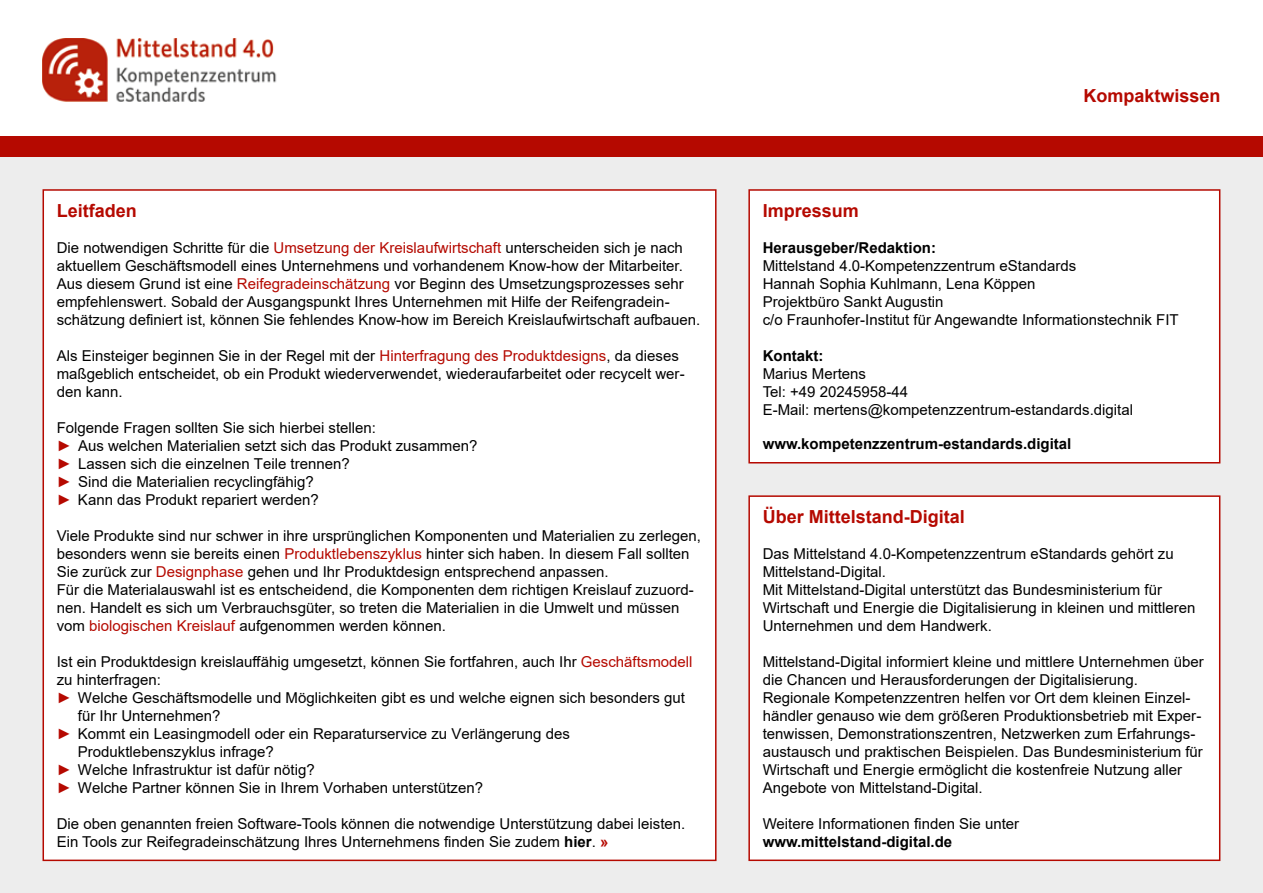
<style>
.page{position:relative;width:1263px;height:893px;background:#fff}
.page>*{position:absolute;margin:0;border:0;box-sizing:border-box;transform-origin:0 0}
.t1{font:700 18px "Arial";color:#b50900}
.t2{font:15px/18px "Arial";color:#000}
.t3{font:700 15px "Arial";color:#000}
.s1{color:#b50900}
.s2{font-weight:700}
.s3{font-weight:700;color:#b50900}
</style>
<div class="page">
<div style="left:0;top:136px;width:1263px;height:21px;background:#b50900"></div>
<div style="left:0;top:157px;width:1263px;height:736px;background:#ededed"></div>
<div style="left:749px;top:496px;width:471px;height:364px;background:#fff"></div>
<div style="left:748px;top:495px;width:472px;height:366px;border:2px solid #b50900"></div>
<div style="left:43px;top:190px;width:673px;height:670px;background:#fff"></div>
<div style="left:749px;top:190px;width:471px;height:273px;background:#fff"></div>
<div style="left:748px;top:189px;width:472px;height:274px;border:2px solid #b50900"></div>
<img style="left:43px;top:38px;width:234px;height:64px">
<p class="t1" style="left:57px;top:198px;width:82px">Leitfaden</p>
<p class="t2" style="left:57px;top:238px;width:645px">Die notwendigen Schritte für die <span class="s1">Umsetzung der Kreislaufwirtschaft</span> unterscheiden sich je nach aktuellem Geschäftsmodell eines Unternehmens und vorhandenem Know-how der Mitarbeiter.<br>Aus diesem Grund ist eine <span class="s1">Reifegradeinschätzung</span> vor Beginn des Umsetzungsprozesses sehr empfehlenswert. Sobald der Ausgangspunkt Ihres Unternehmen mit Hilfe der Reifengradein&shy;schätzung definiert ist, können Sie fehlendes Know-how im Bereich Kreislaufwirtschaft aufbauen.</p>
<p class="t2" style="left:57px;top:346px;width:629px">Als Einsteiger beginnen Sie in der Regel mit der <span class="s1">Hinterfragung des Produktdesigns</span>, da dieses maßgeblich entscheidet, ob ein Produkt wiederverwendet, wiederaufarbeitet oder recycelt wer&shy;den kann.</p>
<p class="t2" style="left:57px;top:418px;width:422px">Folgende Fragen sollten Sie sich hierbei stellen:<br><span class="s1">►</span> Aus welchen Materialien setzt sich das Produkt zusammen? <span class="s1">►</span> Lassen sich die einzelnen Teile trennen?<br><span class="s1">►</span> Sind die Materialien recyclingfähig?<br><span class="s1">►</span> Kann das Produkt repariert werden?</p>
<p class="t2" style="left:57px;top:526px;width:646px">Viele Produkte sind nur schwer in ihre ursprünglichen Komponenten und Materialien zu zerlegen, besonders wenn sie bereits einen <span class="s1">Produktlebenszyklus</span> hinter sich haben. In diesem Fall sollten Sie zurück zur <span class="s1">Designphase</span> gehen und Ihr Produktdesign entsprechend anpassen.<br>Für die Materialauswahl ist es entscheidend, die Komponenten dem richtigen Kreislauf zuzuord&shy;nen. Handelt es sich um Verbrauchsgüter, so treten die Materialien in die Umwelt und müssen vom <span class="s1">biologischen Kreislauf</span> aufgenommen werden können.</p>
<p class="t2" style="left:57px;top:652px;width:637px">Ist ein Produktdesign kreislauffähig umgesetzt, können Sie fortfahren, auch Ihr <span class="s1">Geschäftsmodell</span></p>
<p class="t2" style="left:57px;top:670px;width:106px">zu hinterfragen:</p>
<p class="t2" style="left:57px;top:688px;width:630px"><span class="s1">►</span> Welche Geschäftsmodelle und Möglichkeiten gibt es und welche eignen sich besonders gut</p>
<p class="t2" style="left:78px;top:706px;width:144px">für Ihr Unternehmen?</p>
<p class="t2" style="left:57px;top:724px;width:515px"><span class="s1">►</span> Kommt ein Leasingmodell oder ein Reparaturservice zu Verlängerung des</p>
<p class="t2" style="left:78px;top:742px;width:197px">Produktlebenszyklus infrage?</p>
<p class="t2" style="left:57px;top:760px;width:260px"><span class="s1">►</span> Welche Infrastruktur ist dafür nötig?</p>
<p class="t2" style="left:57px;top:778px;width:428px"><span class="s1">►</span> Welche Partner können Sie in Ihrem Vorhaben unterstützen?</p>
<p class="t2" style="left:57px;top:814px;width:630px">Die oben genannten freien Software-Tools können die notwendige Unterstützung dabei leisten.<br>Ein Tools zur Reifegradeinschätzung Ihres Unternehmens finden Sie zudem <span class="s2">hier</span>. <span class="s3">»</span></p>
<p class="t1" style="left:1083px;top:83px;width:139px">Kompaktwissen</p>
<p class="t1" style="left:763px;top:198px;width:98px">Impressum</p>
<p class="t3" style="left:763px;top:237px;width:175px">Herausgeber/Redaktion:</p>
<p class="t2" style="left:763px;top:256px;width:418px">Mittelstand 4.0-Kompetenzzentrum eStandards<br>Hannah Sophia Kuhlmann, Lena Köppen<br>Projektbüro Sankt Augustin<br>c/o Fraunhofer-Institut für Angewandte Informationstechnik FIT</p>
<p class="t3" style="left:763px;top:345px;width:62px">Kontakt:</p>
<p class="t2" style="left:763px;top:364px;width:372px">Marius Mertens<br>Tel: +49 20245958-44<br>E-Mail: mertens@kompetenzzentrum-estandards.digital</p>
<p class="t3" style="left:763px;top:433px;width:310px">www.kompetenzzentrum-estandards.digital</p>
<p class="t1" style="left:763px;top:504px;width:204px">Über Mittelstand-Digital</p>
<p class="t2" style="left:763px;top:544px;width:434px">Das Mittelstand 4.0-Kompetenzzentrum eStandards gehört zu Mittelstand-Digital.<br>Mit Mittelstand-Digital unterstützt das Bundesministerium für Wirtschaft und Energie die Digitalisierung in kleinen und mittleren Unternehmen und dem Handwerk.</p>
<p class="t2" style="left:763px;top:652px;width:442px">Mittelstand-Digital informiert kleine und mittlere Unternehmen über die Chancen und Herausforderungen der Digitalisierung.<br>Regionale Kompetenzzentren helfen vor Ort dem kleinen Einzel&shy;händler genauso wie dem größeren Produktionsbetrieb mit Exper&shy;tenwissen, Demonstrationszentren, Netzwerken zum Erfahrungs&shy;austausch und praktischen Beispielen. Das Bundesministerium für Wirtschaft und Energie ermöglicht die kostenfreie Nutzung aller Angebote von Mittelstand-Digital.</p>
<p class="t2" style="left:763px;top:814px;width:258px">Weitere Informationen finden Sie unter</p>
<p class="t3" style="left:763px;top:831px;width:191px">www.mittelstand-digital.de</p>
</div>
